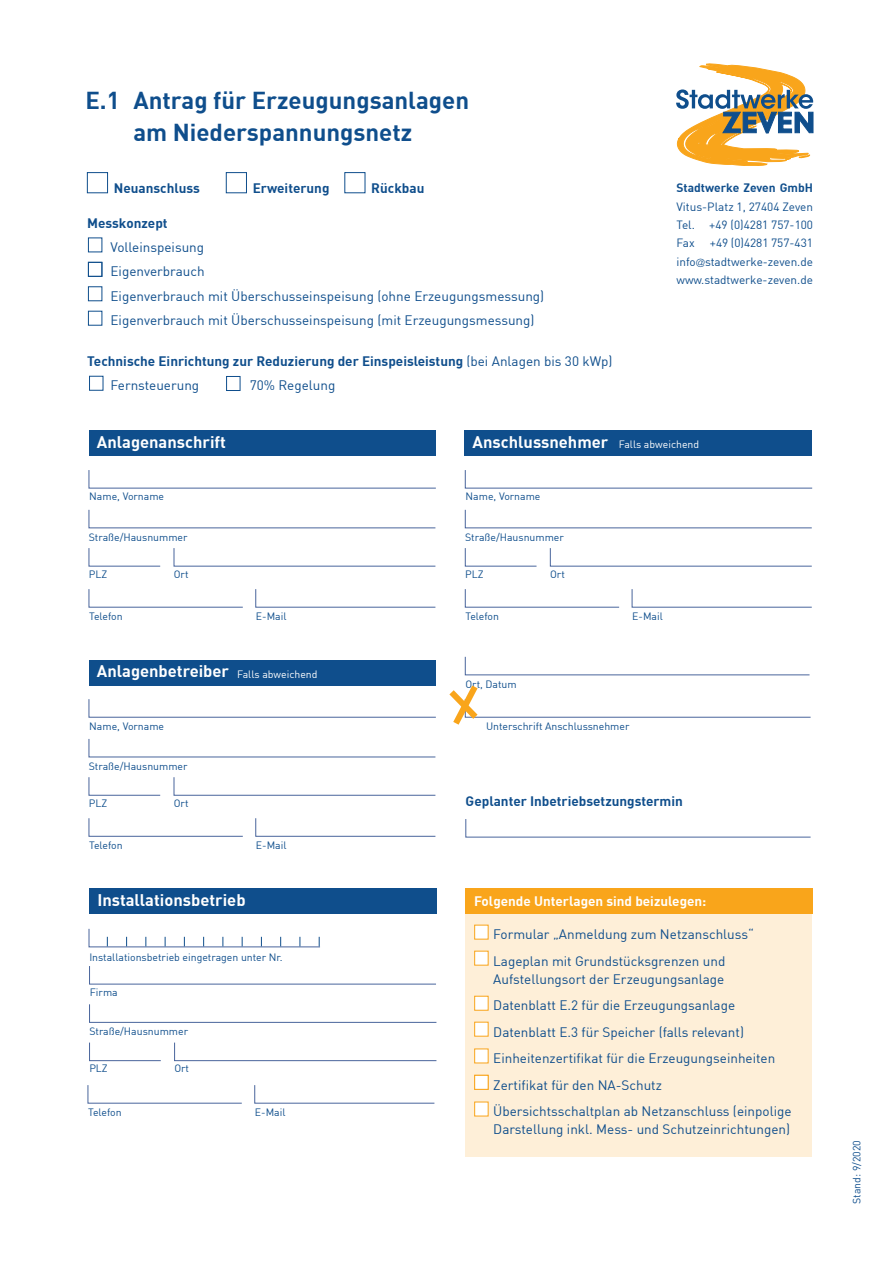
<style>
.page{position:relative;width:893px;height:1263px;background:#fff}
.page>*{position:absolute;margin:0;border:0;box-sizing:border-box;transform-origin:0 0}
.t1{font:700 24px/31.5px "DIN";color:#0f4e8c;text-align:center}
.t2{font:700 16.5px "DIN";color:#fff}
.t3{font:13.5px/26.5px "DIN";color:#0f4e8c}
.t4{font:700 13.5px/24px "DIN";color:#0f4e8c}
.t5{font:700 13.5px "DIN";color:#fff}
.t6{font:700 12px "DIN";color:#0f4e8c}
.t7{font:11.85px/18.3px "DIN";color:#0f4e8c;text-align:justify}
.t8{font:10.5px "DIN";color:#0f4e8c}
.t9{font:10.5px "DIN";color:#fff}
.t10{font:10.5px "DINOT";color:#0f4e8c}
.s1{font-weight:400}
.s2{font-family:"Frutiger";font-weight:300;font-stretch:condensed}
.s3{font-weight:400;font-size:10.5px}
</style>
<div class="page">
<div style="left:87px;top:172px;width:21px;height:21px;border:1px solid #0f4e8c"></div>
<svg style="left:89px;top:509px;width:347px;height:19px"></svg>
<svg style="left:89px;top:739px;width:347px;height:18px"></svg>
<svg style="left:89px;top:470px;width:347px;height:18px"></svg>
<svg style="left:89px;top:699px;width:347px;height:19px"></svg>
<svg style="left:89px;top:589px;width:154px;height:18px"></svg>
<svg style="left:89px;top:818px;width:154px;height:19px"></svg>
<svg style="left:255px;top:589px;width:181px;height:18px"></svg>
<svg style="left:255px;top:818px;width:181px;height:19px"></svg>
<svg style="left:174px;top:548px;width:262px;height:18px"></svg>
<svg style="left:174px;top:777px;width:262px;height:19px"></svg>
<svg style="left:89px;top:548px;width:72px;height:18px"></svg>
<svg style="left:89px;top:777px;width:72px;height:19px"></svg>
<div style="left:89px;top:431px;width:346px;height:25px;background:#0f4e8c"></div>
<div style="left:89px;top:660px;width:346px;height:25px;background:#0f4e8c"></div>
<svg style="left:465px;top:819px;width:346px;height:18px"></svg>
<svg style="left:465px;top:509px;width:347px;height:19px"></svg>
<svg style="left:465px;top:470px;width:347px;height:18px"></svg>
<svg style="left:465px;top:589px;width:154px;height:18px"></svg>
<svg style="left:632px;top:589px;width:180px;height:18px"></svg>
<svg style="left:550px;top:548px;width:262px;height:18px"></svg>
<svg style="left:465px;top:548px;width:72px;height:18px"></svg>
<div style="left:465px;top:431px;width:347px;height:25px;background:#0f4e8c"></div>
<svg style="left:676px;top:64px;width:138px;height:102px"></svg>
<svg style="left:449px;top:656px;width:362px;height:69px"></svg>
<svg style="left:88px;top:1085px;width:154px;height:18px"></svg>
<svg style="left:254px;top:1085px;width:181px;height:18px"></svg>
<svg style="left:89px;top:1004px;width:348px;height:19px"></svg>
<svg style="left:89px;top:966px;width:347px;height:18px"></svg>
<svg style="left:174px;top:1042px;width:263px;height:19px"></svg>
<svg style="left:89px;top:1042px;width:72px;height:19px"></svg>
<div style="left:89px;top:888px;width:347px;height:26px;background:#0f4e8c"></div>
<svg style="left:89px;top:928px;width:231px;height:19px"></svg>
<div style="left:226px;top:172px;width:21px;height:21px;border:1px solid #0f4e8c"></div>
<div style="left:88px;top:238px;width:14px;height:14px;border:1px solid #0f4e8c"></div>
<div style="left:88px;top:262px;width:14px;height:15px;border:1px solid #0f4e8c"></div>
<div style="left:88px;top:287px;width:14px;height:14px;border:1px solid #0f4e8c"></div>
<div style="left:88px;top:311px;width:14px;height:14px;border:1px solid #0f4e8c"></div>
<div style="left:226px;top:376px;width:14px;height:15px;border:1px solid #0f4e8c"></div>
<div style="left:89px;top:376px;width:14px;height:14px;border:1px solid #0f4e8c"></div>
<div style="left:465px;top:888px;width:347px;height:269px;background:#feefd8"></div>
<div style="left:465px;top:888px;width:348px;height:26px;background:#f9a51b"></div>
<div style="left:474px;top:925px;width:14px;height:14px;background:#fff;border:1px solid #f9a51b"></div>
<div style="left:474px;top:951px;width:14px;height:14px;background:#fff;border:1px solid #f9a51b"></div>
<div style="left:474px;top:996px;width:14px;height:14px;background:#fff;border:1px solid #f9a51b"></div>
<div style="left:474px;top:1022px;width:14px;height:14px;background:#fff;border:1px solid #f9a51b"></div>
<div style="left:474px;top:1049px;width:14px;height:14px;background:#fff;border:1px solid #f9a51b"></div>
<div style="left:474px;top:1075px;width:14px;height:14px;background:#fff;border:1px solid #f9a51b"></div>
<div style="left:474px;top:1102px;width:14px;height:14px;background:#fff;border:1px solid #f9a51b"></div>
<h1 class="t1" style="left:85px;top:84px;width:385px">E.1 Antrag für Erzeugungsanlagen am Niederspannungsnetz</h1>
<p class="t4" style="left:114px;top:175px;width:88px">Neuanschluss</p>
<p class="t4" style="left:253px;top:175px;width:78px">Erweiterung</p>
<p class="t4" style="left:371px;top:175px;width:55px">Rückbau</p>
<p class="t4" style="left:87px;top:210px;width:82px">Messkonzept</p>
<p class="t3" style="left:111px;top:235px;width:435px;line-height:24.5px">Volleinspeisung<br>Eigenverbrauch<br>Eigenverbrauch mit Überschusseinspeisung (ohne Erzeugungsmessung)<br>Eigenverbrauch mit Überschusseinspeisung (mit Erzeugungsmessung)</p>
<p class="t4" style="left:111px;top:348px;width:503px;text-indent:-23px">Technische Einrichtung zur Reduzierung der Einspeisleistung <span class="s1">(bei Anlagen bis 30 kWp)<br>Fernsteuerung</span></p>
<p class="t3" style="left:250px;top:371px;width:87px">70% Regelung</p>
<p class="t6" style="left:676px;top:180px;width:138px">Stadtwerke Zeven GmbH</p>
<p class="t7" style="left:676px;top:197px;width:138px">Vitus-Platz 1, 27404 Zeven Tel. +49 (0)4281 757-100<br>Fax</p>
<p class="t7" style="left:676px;top:234px;width:138px;text-indent:33px">+49 (0)4281 757-431 info<span class="s2">@</span>stadtwerke-zeven.de www.stadtwerke-zeven.de</p>
<p class="t2" style="left:97px;top:431px;width:131px">Anlagenanschrift</p>
<p class="t8" style="left:89px;top:490px;width:76px">Name, Vorname</p>
<p class="t8" style="left:89px;top:530px;width:100px">Straße/Hausnummer</p>
<p class="t8" style="left:89px;top:567px;width:20px">PLZ</p>
<p class="t8" style="left:174px;top:567px;width:16px">Ort</p>
<p class="t8" style="left:89px;top:610px;width:35px">Telefon</p>
<p class="t8" style="left:256px;top:610px;width:32px">E-Mail</p>
<p class="t2" style="left:97px;top:660px;width:134px">Anlagenbetreiber</p>
<p class="t9" style="left:237px;top:668px;width:82px">Falls abweichend</p>
<p class="t8" style="left:89px;top:719px;width:76px">Name, Vorname</p>
<p class="t8" style="left:89px;top:760px;width:100px">Straße/Hausnummer</p>
<p class="t8" style="left:89px;top:796px;width:20px">PLZ</p>
<p class="t8" style="left:174px;top:796px;width:16px">Ort</p>
<p class="t8" style="left:89px;top:839px;width:35px">Telefon</p>
<p class="t8" style="left:256px;top:839px;width:32px">E-Mail</p>
<p class="t2" style="left:97px;top:889px;width:150px">Installationsbetrieb</p>
<p class="t8" style="left:89px;top:951px;width:195px">Installationsbetrieb eingetragen unter Nr.</p>
<p class="t8" style="left:90px;top:986px;width:29px">Firma</p>
<p class="t8" style="left:89px;top:1025px;width:100px">Straße/Hausnummer</p>
<p class="t8" style="left:89px;top:1062px;width:20px">PLZ</p>
<p class="t8" style="left:174px;top:1062px;width:16px">Ort</p>
<p class="t8" style="left:88px;top:1106px;width:35px">Telefon</p>
<p class="t8" style="left:255px;top:1106px;width:32px">E-Mail</p>
<p class="t2" style="left:473px;top:431px;width:228px">Anschlussnehmer <span class="s3">Falls abweichend</span></p>
<p class="t8" style="left:466px;top:490px;width:76px">Name, Vorname</p>
<p class="t8" style="left:465px;top:530px;width:100px">Straße/Hausnummer</p>
<p class="t8" style="left:465px;top:567px;width:20px">PLZ</p>
<p class="t8" style="left:550px;top:567px;width:16px">Ort</p>
<p class="t8" style="left:465px;top:610px;width:35px">Telefon</p>
<p class="t8" style="left:632px;top:610px;width:32px">E-Mail</p>
<p class="t8" style="left:465px;top:677px;width:53px">Ort, Datum</p>
<p class="t8" style="left:486px;top:720px;width:145px">Unterschrift Anschlussnehmer</p>
<p class="t4" style="left:466px;top:788px;width:219px">Geplanter Inbetriebsetzungstermin</p>
<p class="t5" style="left:474px;top:893px;width:234px">Folgende Unterlagen sind beizulegen:</p>
<p class="t3" style="left:493px;top:921px;width:262px">Formular „Anmeldung zum Netzanschluss“<br>Lageplan mit Grundstücksgrenzen und</p>
<p class="t3" style="left:493px;top:965px;width:300px">Aufstellungsort der Erzeugungsanlage<br>Datenblatt E.2 für die Erzeugungsanlage Datenblatt E.3 für Speicher (falls relevant)<br>Einheitenzertifikat für die Erzeugungseinheiten Zertifikat für den NA-Schutz Übersichtsschaltplan ab Netzanschluss (einpolige</p>
<p class="t3" style="left:493px;top:1116px;width:298px">Darstellung inkl. Mess- und Schutzeinrichtungen)</p>
<p class="t10" style="left:850px;top:1204px;width:65px;rotate:-90deg">Stand: 9/2020</p>
</div>
